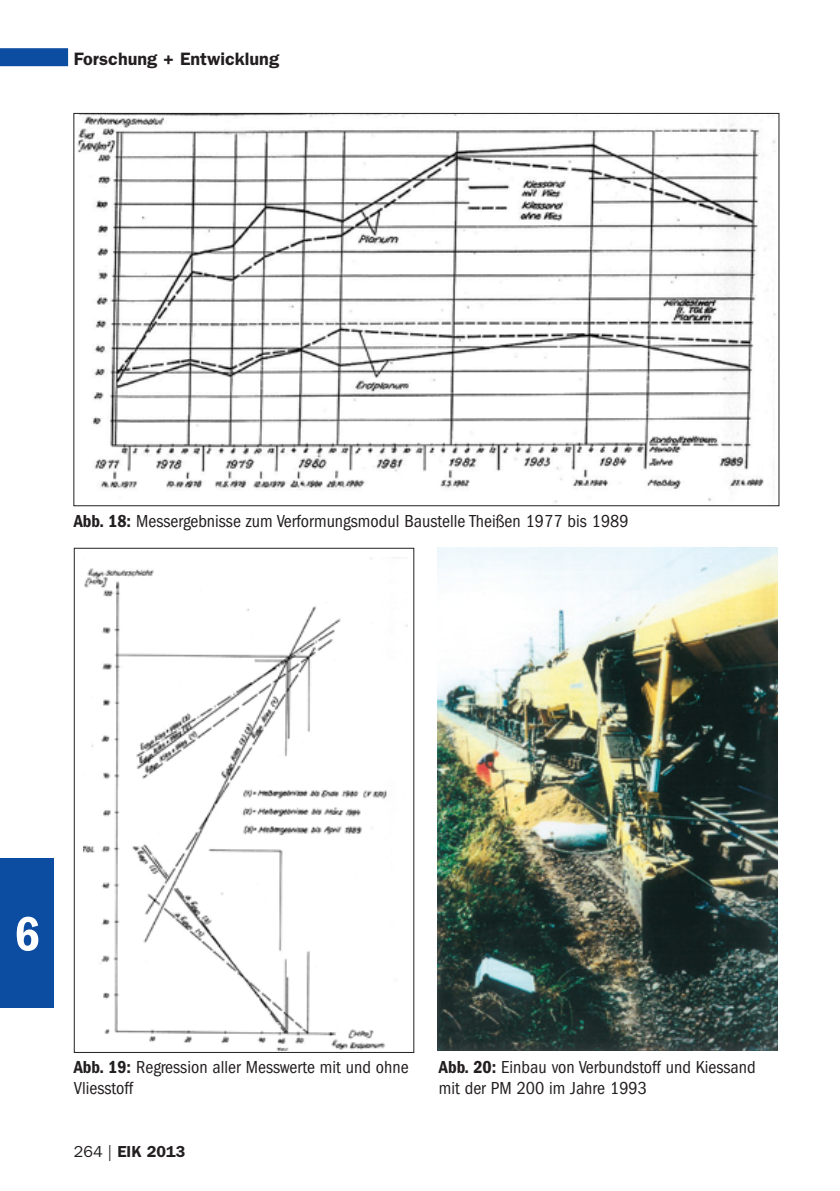
<style>
.page{position:relative;width:840px;height:1191px;background:#fff}
.page>*{position:absolute;margin:0;border:0;box-sizing:border-box;transform-origin:0 0}
.t1{font:50px "ITC Franklin Gothic Std Dm Cd";color:#fff}
.Bildunterschrift{font:condensed 18px/21px "ITC Franklin Gothic Std";color:#231f20}
.t2{font:600 18px "ITC Franklin Gothic Std";color:#231f20}
.t3{font:600 16px "ITC Franklin Gothic Std";color:#231f20}
.s1{font-family:"ITC Franklin Gothic Std Dm Cd";font-stretch:normal}
.s2{font-weight:400}
</style>
<div class="page">
<div style="left:0;top:48px;width:68px;height:18px;background:#0d4da1"></div>
<div style="left:0;top:858px;width:54px;height:150px;background:#0d4da1"></div>
<img style="left:77px;top:115px;width:699px;height:388px">
<img style="left:83px;top:557px;width:324px;height:493px">
<img style="left:437px;top:548px;width:340px;height:502px">
<p class="t2" style="left:74px;top:48px;width:207px">Forschung + Entwicklung</p>
<p class="Bildunterschrift" style="left:74px;top:510px;width:556px"><span class="s1">Abb. 18:</span> Messergebnisse zum Verformungsmodul Baustelle Theißen 1977 bis 1989</p>
<h1 class="t1" style="left:14px;top:905px;width:27px">6</h1>
<p class="Bildunterschrift" style="left:74px;top:1056px;width:336px"><span class="s1">Abb. 19:</span> Regression aller Messwerte mit und ohne<br>Vliesstoff</p>
<p class="Bildunterschrift" style="left:438px;top:1056px;width:318px"><span class="s1">Abb. 20:</span> Einbau von Verbundstoff und Kiessand mit der PM 200 im Jahre 1993</p>
<p class="t3" style="left:74px;top:1141px;width:113px"><span class="s2">264 |</span> EIK 2013</p>
</div>
